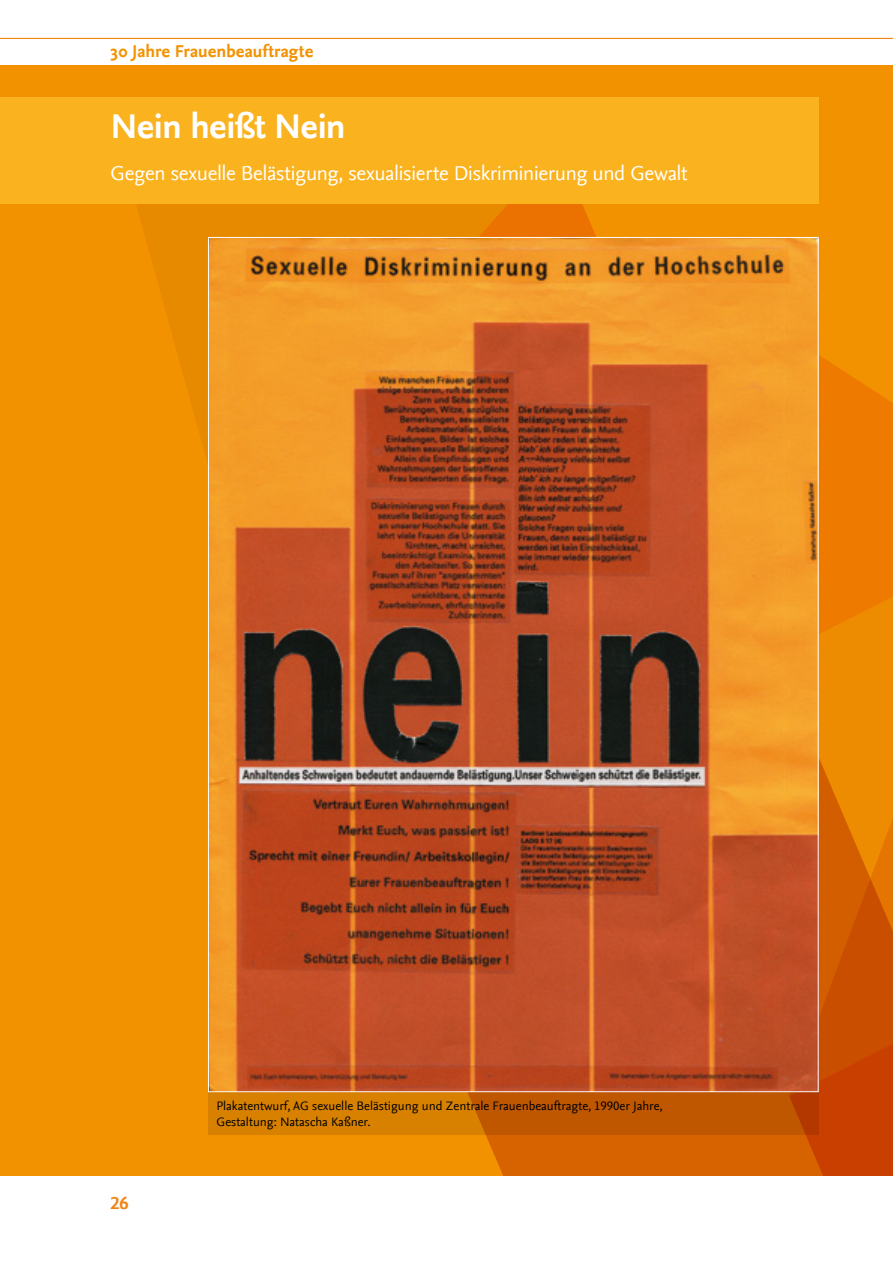
<style>
.page{position:relative;width:893px;height:1263px;background:#fff}
.page>*{position:absolute;margin:0;border:0;box-sizing:border-box;transform-origin:0 0}
.t1{font:700 36px "Nexus Sans";letter-spacing:-.02em;color:#fff}
.t2{font:21px "Nexus Sans";letter-spacing:-.02em;color:#fff}
.t3{font:700 18px "Nexus Sans";color:#f39200}
.t4{font:700 18px "Nexus Sans TF";color:#f08412}
.t5{font:12.75px/15.3px "Nexus Sans TF";color:#000}
</style>
<div class="page">
<div style="left:0;top:65px;width:893px;height:1111px;background:#f39200"></div>
<svg style="left:818px;top:331px;width:75px;height:119px;fill:#ee7a00"></svg>
<svg style="left:486px;top:450px;width:407px;height:726px"></svg>
<svg style="left:137px;top:204px;width:87px;height:258px;fill:#e78a00"></svg>
<svg style="left:224px;top:204px;width:372px;height:33px;fill:#e78a00"></svg>
<hr style="left:0;top:38px;width:893px;height:1px;background:#f08412">
<div style="left:0;top:98px;width:819px;height:106px;background:#fab31e"></div>
<img style="left:210px;top:239px;width:606px;height:851px">
<svg style="left:208px;top:1092px;width:611px;height:43px;fill:#bf5700"></svg>
<h3 class="t3" style="left:111px;top:41px;width:204px">30 Jahre Frauenbeauftragte</h3>
<h1 class="t1" style="left:111px;top:106px;width:237px">Nein heißt Nein</h1>
<h2 class="t2" style="left:111px;top:161px;width:579px">Gegen sexuelle Belästigung, sexualisierte Diskriminierung und Gewalt</h2>
<h3 class="t4" style="left:111px;top:1193px;width:19px">26</h3>
<p class="t5" style="left:217px;top:1099px;width:448px">Plakatentwurf, AG sexuelle Belästigung und Zentrale Frauenbeauftragte, 1990er Jahre,<br>Gestaltung: Natascha Kaßner.</p>
</div>
